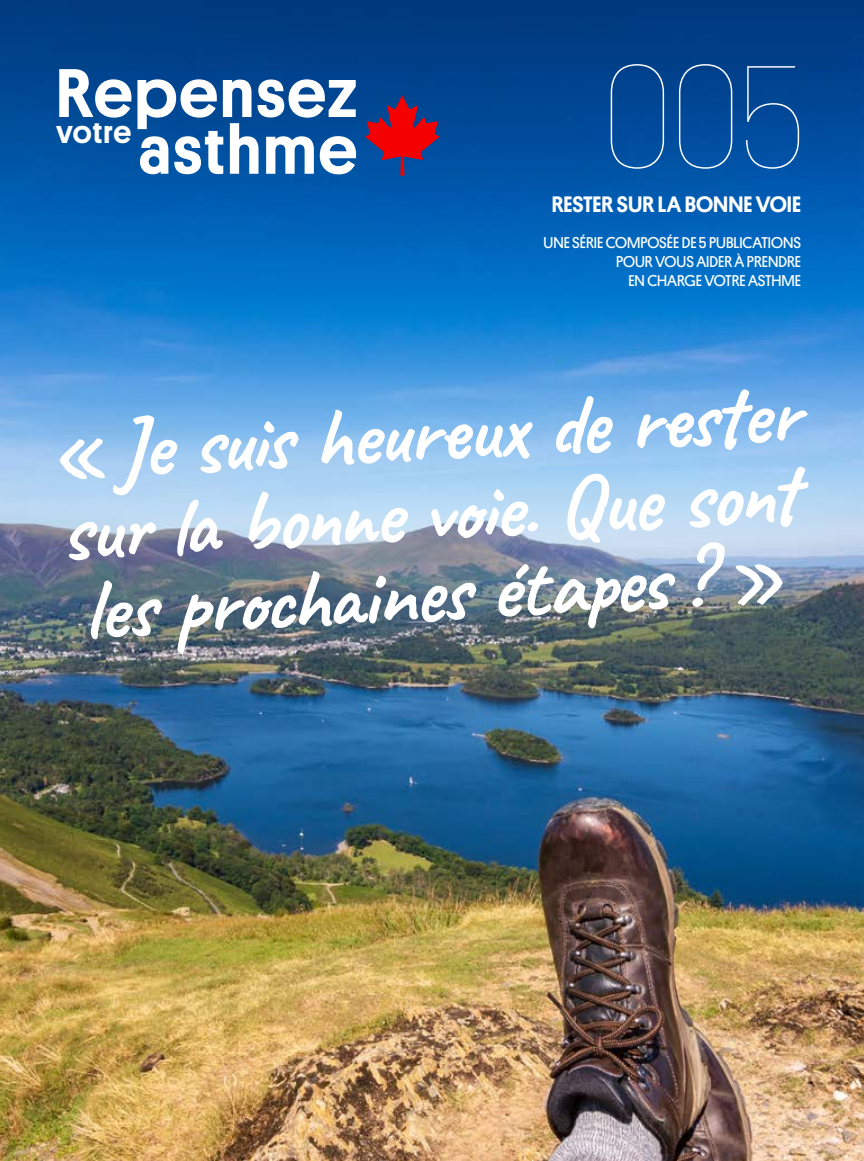
<style>
.page{position:relative;width:864px;height:1161px;background:#fff}
.page>*{position:absolute;margin:0;border:0;box-sizing:border-box;transform-origin:0 0}
.t1{font:100 145.5px "Platform";color:#fff}
.t2{font:700 86.4px/80.1px "Caveat";color:#fff}
.t3{font:500 69.15px/56.7px "Platform";letter-spacing:.03em;color:#fff}
.t4{font:500 22.5px "Platform";color:#fff}
.t5{font:15.75px/18.9px "Platform";color:#fff;text-align:right}
</style>
<div class="page">
<img style="left:0;top:0;width:864px;height:1161px">
<svg style="left:365px;top:95px;width:75px;height:81px;background:#692b58"></svg>
<h1 class="t3" style="left:56px;top:61px;width:303px">Repensez <sup>votre</sup> asthme</h1>
<p class="t1" style="left:603px;top:20px;width:203px">005</p>
<p class="t4" style="left:552px;top:188px;width:251px">RESTER SUR LA BONNE VOIE</p>
<p class="t5" style="left:544px;top:232px;width:259px">UNE SÉRIE COMPOSÉE DE 5 PUBLICATIONS<br>POUR VOUS AIDER À PRENDRE<br>EN CHARGE VOTRE ASTHME</p>
<p class="t2" style="left:47px;top:412px;width:779px;rotate:-3deg">«J e suis heur eux de r ester su la</p>
<p class="t2" style="left:631px;top:462px;width:223px;text-indent:-517px;rotate:-3deg">r bonne voie.Que sont s</p>
<p class="t2" style="left:80px;top:571px;width:728px;rotate:-3deg">les pr ochaines étape ?»</p>
</div>
